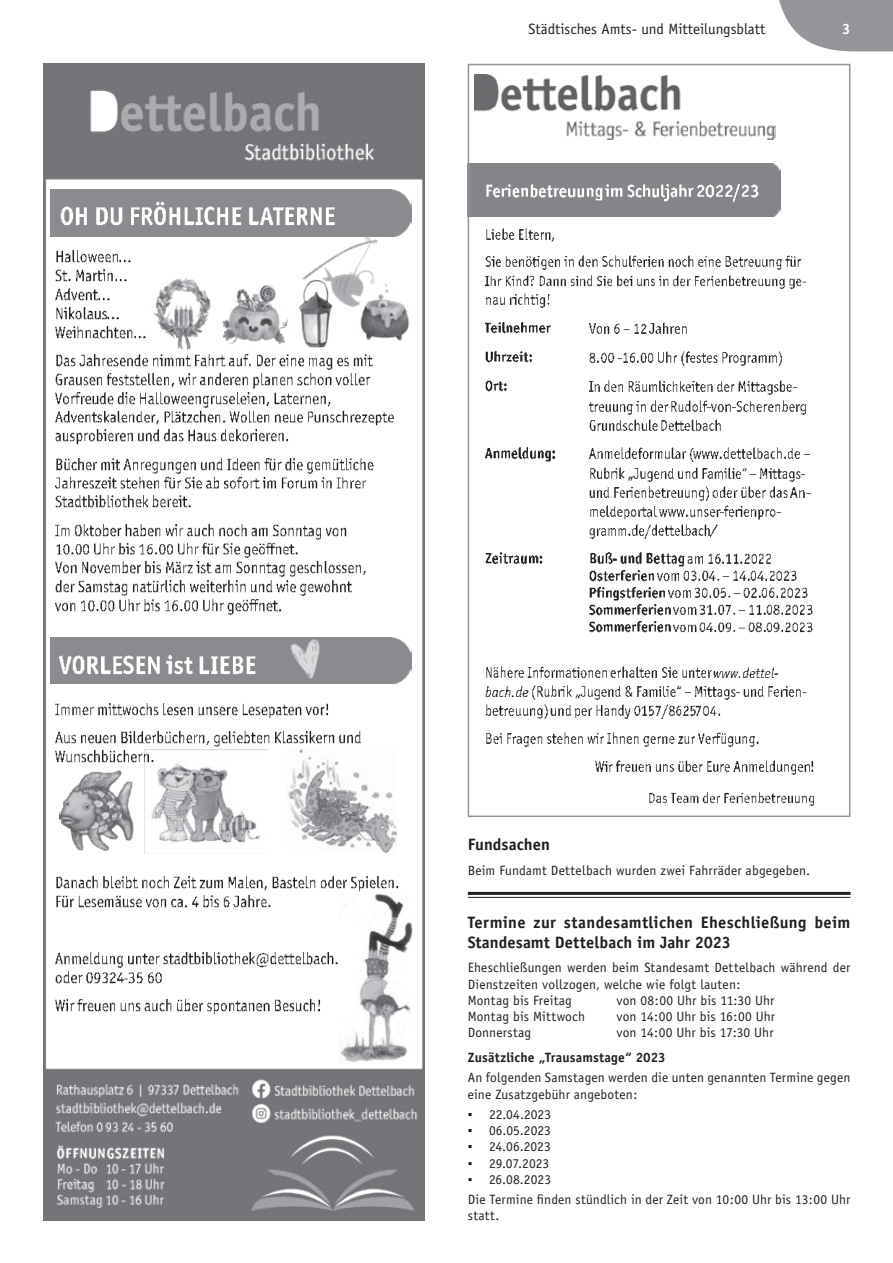
<style>
.page{position:relative;width:893px;height:1263px;background:#fff}
.page>*{position:absolute;margin:0;border:0;box-sizing:border-box;transform-origin:0 0}
.t1{font:700 16.5px/19.8px "Officina Sans";letter-spacing:.01em;color:#231f20}
.t2{font:15px "Officina Sans";color:#231f20}
.t3{font:700 15px "Officina Sans";color:#fff}
.t4{font:13.5px/16.2px "Officina Sans";letter-spacing:.01em;color:#231f20}
.t5{font:700 13.5px "Officina Sans";letter-spacing:.015em;color:#231f20}
.s1{font-family:"Arial"}
</style>
<div class="page">
<svg style="left:779px;top:0;width:114px;height:51px;background:#a2a4a6"></svg>
<hr style="left:468px;top:892px;width:382px;height:3px;background:#231f20">
<hr style="left:468px;top:897px;width:382px;height:1px;background:#231f20">
<img style="left:43px;top:63px;width:381px;height:1158px">
<div style="left:50px;top:190px;width:361px;height:46px;background:#898b8e"></div>
<img style="left:145px;top:749px;width:122px;height:105px">
<img style="left:55px;top:248px;width:64px;height:18px">
<img style="left:119px;top:248px;width:27px;height:18px">
<img style="left:55px;top:267px;width:59px;height:17px">
<img style="left:114px;top:267px;width:27px;height:17px">
<img style="left:55px;top:285px;width:42px;height:18px">
<img style="left:97px;top:285px;width:28px;height:18px">
<img style="left:55px;top:304px;width:52px;height:18px">
<img style="left:107px;top:304px;width:27px;height:18px">
<img style="left:55px;top:323px;width:78px;height:18px">
<img style="left:133px;top:323px;width:16px;height:18px">
<img style="left:55px;top:351px;width:326px;height:18px">
<img style="left:55px;top:370px;width:324px;height:18px">
<img style="left:55px;top:389px;width:285px;height:18px">
<img style="left:55px;top:408px;width:349px;height:18px">
<img style="left:55px;top:427px;width:241px;height:18px">
<img style="left:55px;top:455px;width:327px;height:18px">
<img style="left:55px;top:474px;width:320px;height:18px">
<img style="left:55px;top:493px;width:143px;height:18px">
<img style="left:55px;top:521px;width:302px;height:18px">
<img style="left:55px;top:540px;width:252px;height:18px">
<img style="left:55px;top:559px;width:321px;height:18px">
<img style="left:55px;top:578px;width:306px;height:18px">
<img style="left:55px;top:596px;width:236px;height:18px">
<img style="left:55px;top:700px;width:281px;height:18px">
<img style="left:55px;top:728px;width:316px;height:18px">
<img style="left:55px;top:747px;width:107px;height:18px">
<img style="left:55px;top:874px;width:351px;height:18px">
<img style="left:55px;top:893px;width:223px;height:17px">
<img style="left:55px;top:949px;width:284px;height:18px">
<img style="left:55px;top:968px;width:114px;height:18px">
<img style="left:123px;top:968px;width:11px;height:18px">
<img style="left:55px;top:996px;width:273px;height:18px">
<div style="left:51px;top:637px;width:360px;height:47px;background:#898b8e"></div>
<img style="left:60px;top:649px;width:206px;height:31px">
<img style="left:290px;top:210px;width:112px;height:119px">
<img style="left:61px;top:200px;width:285px;height:31px">
<img style="left:149px;top:273px;width:65px;height:79px">
<img style="left:353px;top:276px;width:64px;height:71px">
<img style="left:213px;top:281px;width:78px;height:70px">
<img style="left:291px;top:274px;width:50px;height:78px">
<img style="left:288px;top:635px;width:41px;height:49px">
<img style="left:339px;top:892px;width:76px;height:171px">
<img style="left:288px;top:748px;width:108px;height:106px">
<img style="left:59px;top:770px;width:76px;height:81px">
<img style="left:475px;top:75px;width:300px;height:64px">
<img style="left:485px;top:180px;width:121px;height:21px">
<img style="left:606px;top:180px;width:21px;height:21px">
<img style="left:627px;top:180px;width:70px;height:21px">
<img style="left:697px;top:180px;width:36px;height:21px">
<img style="left:733px;top:180px;width:34px;height:21px">
<img style="left:486px;top:228px;width:65px;height:12px">
<img style="left:551px;top:237px;width:4px;height:5px">
<img style="left:485px;top:255px;width:317px;height:15px">
<img style="left:485px;top:275px;width:322px;height:14px">
<img style="left:485px;top:293px;width:65px;height:15px">
<img style="left:485px;top:322px;width:66px;height:12px">
<img style="left:589px;top:323px;width:7px;height:11px">
<img style="left:596px;top:323px;width:24px;height:11px">
<img style="left:634px;top:323px;width:16px;height:11px">
<img style="left:650px;top:322px;width:37px;height:12px">
<img style="left:485px;top:351px;width:47px;height:12px">
<img style="left:589px;top:351px;width:193px;height:14px">
<img style="left:617px;top:351px;width:10px;height:14px">
<img style="left:485px;top:380px;width:22px;height:12px">
<img style="left:589px;top:380px;width:209px;height:14px">
<img style="left:589px;top:400px;width:80px;height:14px">
<img style="left:671px;top:400px;width:135px;height:14px">
<img style="left:707px;top:400px;width:10px;height:14px">
<img style="left:732px;top:400px;width:10px;height:14px">
<img style="left:589px;top:419px;width:69px;height:12px">
<img style="left:661px;top:419px;width:60px;height:12px">
<img style="left:485px;top:447px;width:71px;height:15px">
<img style="left:589px;top:447px;width:104px;height:14px">
<img style="left:693px;top:447px;width:107px;height:12px">
<img style="left:590px;top:467px;width:160px;height:14px">
<img style="left:759px;top:468px;width:42px;height:13px">
<img style="left:589px;top:486px;width:124px;height:14px">
<img style="left:713px;top:486px;width:78px;height:12px">
<img style="left:791px;top:487px;width:20px;height:11px">
<img style="left:590px;top:505px;width:68px;height:14px">
<img style="left:659px;top:506px;width:123px;height:13px">
<img style="left:720px;top:505px;width:10px;height:14px">
<img style="left:589px;top:524px;width:121px;height:14px">
<img style="left:710px;top:524px;width:8px;height:14px">
<img style="left:485px;top:552px;width:58px;height:12px">
<img style="left:590px;top:552px;width:95px;height:15px">
<img style="left:613px;top:552px;width:10px;height:15px">
<img style="left:687px;top:556px;width:16px;height:8px">
<img style="left:708px;top:553px;width:13px;height:11px">
<img style="left:721px;top:553px;width:50px;height:11px">
<img style="left:589px;top:570px;width:65px;height:12px">
<img style="left:657px;top:573px;width:22px;height:8px">
<img style="left:683px;top:570px;width:37px;height:11px">
<img style="left:733px;top:570px;width:17px;height:11px">
<img style="left:750px;top:570px;width:47px;height:11px">
<img style="left:589px;top:587px;width:80px;height:14px">
<img style="left:669px;top:588px;width:26px;height:10px">
<img style="left:695px;top:587px;width:39px;height:11px">
<img style="left:743px;top:587px;width:19px;height:11px">
<img style="left:762px;top:587px;width:46px;height:11px">
<img style="left:589px;top:604px;width:85px;height:29px">
<img style="left:674px;top:605px;width:26px;height:28px">
<img style="left:700px;top:604px;width:39px;height:29px">
<img style="left:739px;top:610px;width:10px;height:20px">
<img style="left:749px;top:604px;width:18px;height:29px">
<img style="left:767px;top:604px;width:46px;height:29px">
<img style="left:486px;top:666px;width:125px;height:12px">
<img style="left:611px;top:666px;width:101px;height:12px">
<img style="left:713px;top:667px;width:66px;height:11px">
<img style="left:485px;top:686px;width:44px;height:11px">
<img style="left:532px;top:685px;width:150px;height:14px">
<img style="left:694px;top:686px;width:41px;height:13px">
<img style="left:743px;top:686px;width:64px;height:11px">
<img style="left:485px;top:704px;width:66px;height:14px">
<img style="left:551px;top:705px;width:24px;height:11px">
<img style="left:575px;top:704px;width:121px;height:14px">
<img style="left:696px;top:705px;width:25px;height:11px">
<img style="left:486px;top:732px;width:273px;height:14px">
<img style="left:596px;top:760px;width:214px;height:14px">
<img style="left:811px;top:761px;width:3px;height:11px">
<img style="left:649px;top:792px;width:165px;height:14px">
<div style="left:468px;top:64px;width:382px;height:753px;border:2px solid #939598"></div>
<p class="t2" style="left:529px;top:23px;width:238px">Städtisches Amts- und Mitteilungsblatt</p>
<p class="t3" style="left:842px;top:23px;width:10px">3</p>
<p class="t1" style="left:468px;top:836px;width:84px">Fundsachen</p>
<p class="t4" style="left:468px;top:863px;width:344px">Beim Fundamt Dettelbach wurden zwei Fahrräder abgegeben.</p>
<p class="t1" style="left:468px;top:914px;width:384px">Termine zur standesamtlichen Eheschließung beim<br>Standesamt Dettelbach im Jahr 2023</p>
<p class="t4" style="left:468px;top:961px;width:384px">Eheschließungen werden beim Standesamt Dettelbach während der<br>Dienstzeiten vollzogen, welche wie folgt lauten:<br>Montag bis Freitag</p>
<p class="t4" style="left:617px;top:993px;width:159px">von 08:00 Uhr bis 11:30 Uhr</p>
<p class="t4" style="left:468px;top:1009px;width:119px">Montag bis Mittwoch</p>
<p class="t4" style="left:617px;top:1009px;width:160px">von 14:00 Uhr bis 16:00 Uhr</p>
<p class="t4" style="left:468px;top:1026px;width:65px">Donnerstag</p>
<p class="t4" style="left:617px;top:1026px;width:158px">von 14:00 Uhr bis 17:30 Uhr</p>
<p class="t5" style="left:468px;top:1052px;width:199px">Zusätzliche „Trausamstage“ 2023</p>
<p class="t4" style="left:468px;top:1071px;width:384px">An folgenden Samstagen werden die unten genannten Termine gegen eine Zusatzgebühr angeboten:</p>
<p class="t4" style="left:468px;top:1107px;width:85px"><span class="s1">▪</span> 22.04.2023</p>
<p class="t4" style="left:468px;top:1124px;width:85px"><span class="s1">▪</span> 06.05.2023</p>
<p class="t4" style="left:468px;top:1140px;width:85px"><span class="s1">▪</span> 24.06.2023</p>
<p class="t4" style="left:468px;top:1156px;width:83px"><span class="s1">▪</span> 29.07.2023</p>
<p class="t4" style="left:468px;top:1170px;width:384px;line-height:20.4px"><span class="s1">▪</span> 26.08.2023<br>Die Termine finden stündlich in der Zeit von 10:00 Uhr bis 13:00 Uhr</p>
<p class="t4" style="left:468px;top:1209px;width:33px">statt.</p>
</div>
